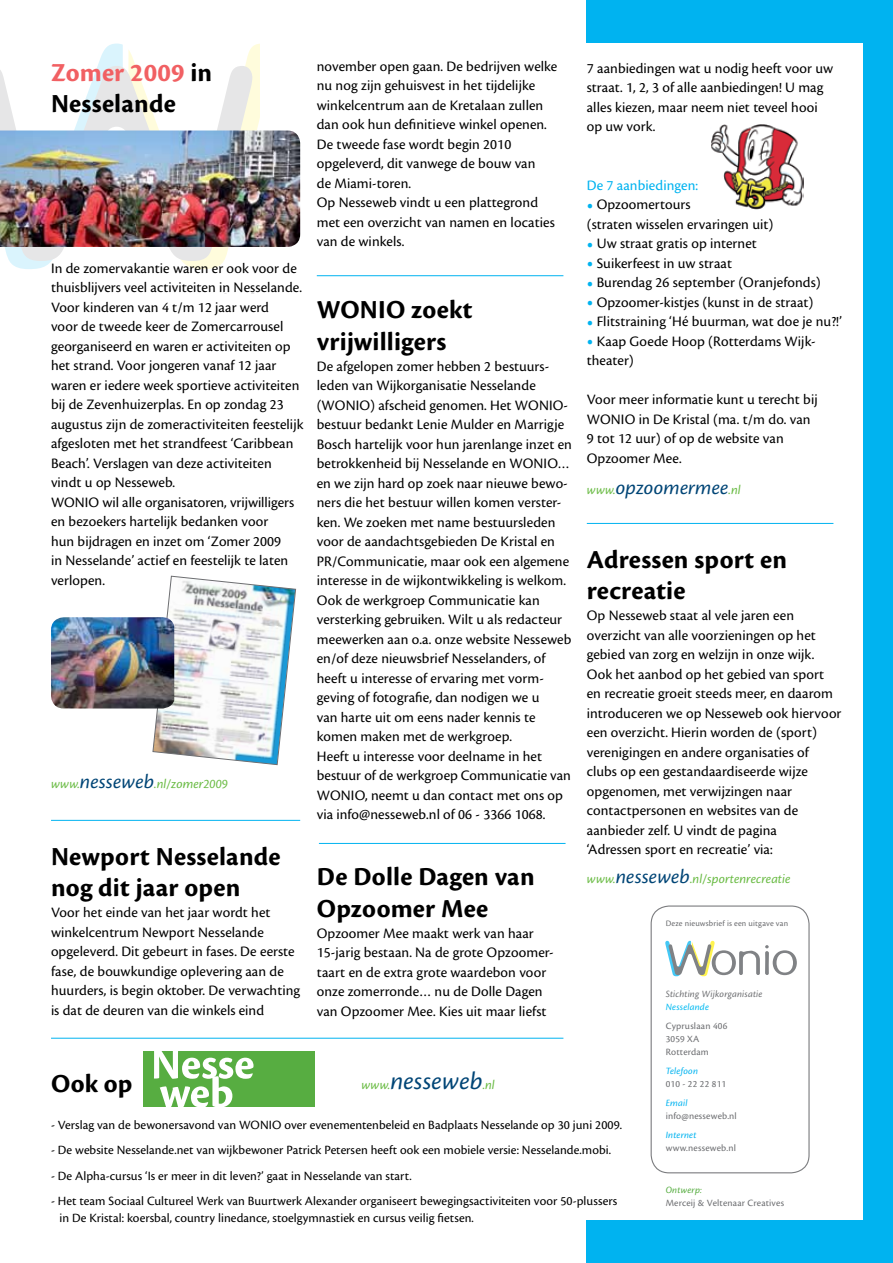
<style>
.page{position:relative;width:893px;height:1263px;background:#fff}
.page>*{position:absolute;margin:0;border:0;box-sizing:border-box;transform-origin:0 0}
.t1{font:700 27px/31.5px "Cronos Pro";letter-spacing:.01em;color:#000}
.t2{font:italic 26.1px "Cronos Pro";letter-spacing:.005em;color:#004576}
.t3{font:italic 21px "Cronos Pro";letter-spacing:.005em;color:#004576}
.t4{font:15px/19.5px "Cronos Pro";letter-spacing:.005em;color:#000}
.t5{font:15px "Cronos Pro";letter-spacing:.005em;color:#00b3f0}
.t6{font:italic 13.65px "Cronos Pro";letter-spacing:.005em;color:#6abb44}
.t7{font:13.2px/16.5px "Cronos Pro";letter-spacing:.005em;color:#000}
.t8{font:10.05px/12.8px "Cronos Pro";letter-spacing:.02em;color:#6d6e71}
.t9{font:italic 10.05px "Cronos Pro";letter-spacing:.015em;color:#6d6e71}
.t10{font:italic 10.05px "Cronos Pro";letter-spacing:.02em;color:#00b3f0}
.t11{font:italic 10.05px "Cronos Pro";letter-spacing:.02em;color:#00b9f1}
.t12{font:italic 10.05px "Cronos Pro";letter-spacing:.02em;color:#57ad41}
.t13{font:8.7px "Cronos Pro";letter-spacing:.02em;color:#6d6e71}
.s1{color:#f16063}
.s2{font-size:21px;color:#00b3f0}
.s3{font-size:13.65px;color:#6abb44}
.s4{font-size:21px;color:#004576}
</style>
<div class="page">
<svg style="left:0;top:43px;width:259px;height:226px"></svg>
<div style="left:587px;top:0;width:306px;height:43px;background:#00b3f0"></div>
<div style="left:863px;top:0;width:30px;height:1263px;background:#00b3f0"></div>
<div style="left:587px;top:1220px;width:306px;height:43px;background:#00b3f0"></div>
<hr style="left:51px;top:1038px;width:512px;height:1px;background:#00b3f0">
<div style="left:143px;top:1051px;width:171px;height:56px;background:#57ad41"></div>
<svg style="left:154px;top:1051px;width:100px;height:56px"></svg>
<div style="left:651px;top:905px;width:159px;height:268px;border:1px solid #6d6e71;border-radius:18px"></div>
<svg style="left:665px;top:941px;width:132px;height:35px"></svg>
<hr style="left:587px;top:523px;width:246px;height:1px;background:#00b3f0">
<img style="left:0;top:130px;width:300px;height:117px">
<svg style="left:153px;top:576px;width:143px;height:189px"></svg>
<img style="left:51px;top:617px;width:123px;height:91px">
<hr style="left:51px;top:820px;width:249px;height:1px;background:#00b3f0">
<hr style="left:317px;top:275px;width:246px;height:1px;background:#00b3f0">
<hr style="left:319px;top:843px;width:247px;height:1px;background:#00b3f0">
<img style="left:711px;top:124px;width:93px;height:85px">
<p class="t4" style="left:317px;top:56px;width:242px">november open gaan. De bedrijven welke nu nog zijn gehuisvest in het tijdelijke winkelcentrum aan de Kretalaan zullen dan ook hun definitieve winkel openen.<br>De tweede fase wordt begin 2010 opgeleverd, dit vanwege de bouw van<br>de Miami-toren.<br>Op Nesseweb vindt u een plattegrond met een overzicht van namen en locaties van de winkels.</p>
<p class="t4" style="left:587px;top:58px;width:248px">7 aanbiedingen wat u nodig heeft voor uw straat. 1, 2, 3 of alle aanbiedingen! U mag alles kiezen, maar neem niet teveel hooi op uw vork.</p>
<h1 class="t1" style="left:51px;top:57px;width:163px"><span class="s1">Zomer 2009</span> in<br>Nesselande</h1>
<p class="t5" style="left:587px;top:177px;width:113px">De 7 aanbiedingen:</p>
<p class="t4" style="left:587px;top:195px;width:188px"><span class="s2">•</span> Opzoomertours<br>(straten wisselen ervaringen uit)</p>
<p class="t4" style="left:587px;top:234px;width:172px"><span class="s2">•</span> Uw straat gratis op internet</p>
<p class="t4" style="left:587px;top:253px;width:147px"><span class="s2">•</span> Suikerfeest in uw straat</p>
<p class="t4" style="left:587px;top:273px;width:235px"><span class="s2">•</span> Burendag 26 september (Oranjefonds)</p>
<p class="t4" style="left:587px;top:292px;width:228px"><span class="s2">•</span> Opzoomer-kistjes (kunst in de straat)</p>
<p class="t4" style="left:587px;top:312px;width:257px"><span class="s2">•</span> Flitstraining ‘Hé buurman, wat doe je nu?!’</p>
<p class="t4" style="left:587px;top:331px;width:230px"><span class="s2">•</span> Kaap Goede Hoop (Rotterdams Wijk&shy;theater)</p>
<p class="t4" style="left:587px;top:390px;width:232px">Voor meer informatie kunt u terecht bij<br>WONIO in De Kristal (ma. t/m do. van<br>9 tot 12 uur) of op de website van<br>Opzoomer Mee.</p>
<h3 class="t3" style="left:587px;top:476px;width:155px"><span class="s3">www.</span>opzoomermee<span class="s3">.nl</span></h3>
<p class="t4" style="left:51px;top:258px;width:254px">In de zomervakantie waren er ook voor de thuisblijvers veel activiteiten in Nesselande.<br>Voor kinderen van 4 t/m 12 jaar werd<br>voor de tweede keer de Zomercarrousel georganiseerd en waren er activiteiten op het strand. Voor jongeren vanaf 12 jaar waren er iedere week sportieve activiteiten bij de Zevenhuizerplas. En op zondag 23 augustus zijn de zomeractiviteiten feestelijk afgesloten met het strandfeest ‘Caribbean Beach’. Verslagen van deze activiteiten vindt u op Nesseweb.<br>WONIO wil alle organisatoren, vrijwilligers en bezoekers hartelijk bedanken voor<br>hun bijdragen en inzet om ‘Zomer 2009<br>in Nesselande’ actief en feestelijk te laten verlopen.</p>
<h1 class="t1" style="left:317px;top:295px;width:157px">WONIO zoekt vrijwilligers</h1>
<p class="t4" style="left:317px;top:356px;width:257px">De afgelopen zomer hebben 2 bestuurs&shy;leden van Wijkorganisatie Nesselande (WONIO) afscheid genomen. Het WONIO&shy;bestuur bedankt Lenie Mulder en Marrigje Bosch hartelijk voor hun jarenlange inzet en betrokkenheid bij Nesselande en WONIO… en we zijn hard op zoek naar nieuwe bewo&shy;ners die het bestuur willen komen verster&shy;ken. We zoeken met name bestuursleden voor de aandachtsgebieden De Kristal en PR/Communicatie, maar ook een algemene interesse in de wijkontwikkeling is welkom.<br>Ook de werkgroep Communicatie kan versterking gebruiken. Wilt u als redacteur meewerken aan o.a. onze website Nesseweb en/of deze nieuwsbrief Nesselanders, of heeft u interesse of ervaring met vorm&shy;geving of fotografie, dan nodigen we u<br>van harte uit om eens nader kennis te komen maken met de werkgroep.<br>Heeft u interesse voor deelname in het bestuur of de werkgroep Communicatie van WONIO, neemt u dan contact met ons op via info@nesseweb.nl of 06 - 3366 1068.</p>
<h1 class="t1" style="left:587px;top:544px;width:202px">Adressen sport en recreatie</h1>
<p class="t4" style="left:587px;top:606px;width:256px">Op Nesseweb staat al vele jaren een overzicht van alle voorzieningen op het gebied van zorg en welzijn in onze wijk.<br>Ook het aanbod op het gebied van sport en recreatie groeit steeds meer, en daarom introduceren we op Nesseweb ook hiervoor een overzicht. Hierin worden de (sport) verenigingen en andere organisaties of clubs op een gestandaardiseerde wijze opgenomen, met verwijzingen naar contactpersonen en websites van de aanbieder zelf. U vindt de pagina<br>‘Adressen sport en recreatie’ via:</p>
<p class="t6" style="left:587px;top:870px;width:205px">www.<span class="s4">nesseweb</span>.nl/sportenrecreatie</p>
<p class="t6" style="left:51px;top:776px;width:178px">www.<span class="s4">nesseweb</span>.nl/zomer2009</p>
<h1 class="t1" style="left:51px;top:841px;width:231px">Newport Nesselande nog dit jaar open</h1>
<p class="t4" style="left:51px;top:903px;width:251px">Voor het einde van het jaar wordt het winkelcentrum Newport Nesselande opgeleverd. Dit gebeurt in fases. De eerste fase, de bouwkundige oplevering aan de huurders, is begin oktober. De verwachting is dat de deuren van die winkels eind</p>
<h1 class="t1" style="left:317px;top:862px;width:219px">De Dolle Dagen van<br>Opzoomer Mee</h1>
<p class="t4" style="left:317px;top:923px;width:238px">Opzoomer Mee maakt werk van haar 15-jarig bestaan. Na de grote Opzoomer&shy;taart en de extra grote waardebon voor onze zomerronde… nu de Dolle Dagen van Opzoomer Mee. Kies uit maar liefst</p>
<p class="t13" style="left:666px;top:918px;width:124px">Deze nieuwsbrief is een uitgave van</p>
<p class="t9" style="left:666px;top:988px;width:98px">Stichting Wijkorganisatie</p>
<p class="t11" style="left:666px;top:1001px;width:45px">Nesselande</p>
<p class="t8" style="left:666px;top:1020px;width:63px">Cypruslaan 406<br>3059 XA<br>Rotterdam</p>
<p class="t10" style="left:666px;top:1065px;width:34px">Telefoon</p>
<p class="t8" style="left:666px;top:1077px;width:62px">010 - 22 22 811</p>
<p class="t10" style="left:666px;top:1097px;width:23px">Email</p>
<p class="t8" style="left:666px;top:1109px;width:73px">info@nesseweb.nl</p>
<p class="t10" style="left:666px;top:1129px;width:32px">Internet</p>
<p class="t8" style="left:666px;top:1141px;width:72px">www.nesseweb.nl</p>
<p class="t12" style="left:666px;top:1184px;width:38px">Ontwerp:</p>
<p class="t8" style="left:666px;top:1196px;width:120px">Merceij &amp; Veltenaar Creatives</p>
<h2 class="t2" style="left:361px;top:1066px;width:135px"><span class="s3">www.</span>nesseweb<span class="s3">.nl</span></h2>
<h1 class="t1" style="left:51px;top:1069px;width:83px">Ook op</h1>
<p class="t7" style="left:51px;top:1116px;width:573px">- Verslag van de bewonersavond van WONIO over evenementenbeleid en Badplaats Nesselande op 30 juni 2009.</p>
<p class="t7" style="left:51px;top:1142px;width:561px">- De website Nesselande.net van wijkbewoner Patrick Petersen heeft ook een mobiele versie: Nesselande.mobi.</p>
<p class="t7" style="left:51px;top:1167px;width:362px">- De Alpha-cursus ‘Is er meer in dit leven?’ gaat in Nesselande van start.</p>
<p class="t7" style="left:60px;top:1193px;width:559px;text-indent:-9px">- Het team Sociaal Cultureel Werk van Buurtwerk Alexander organiseert bewegingsactiviteiten voor 50-plussers in De Kristal: koersbal, country linedance, stoelgymnastiek en cursus veilig fietsen.</p>
</div>
